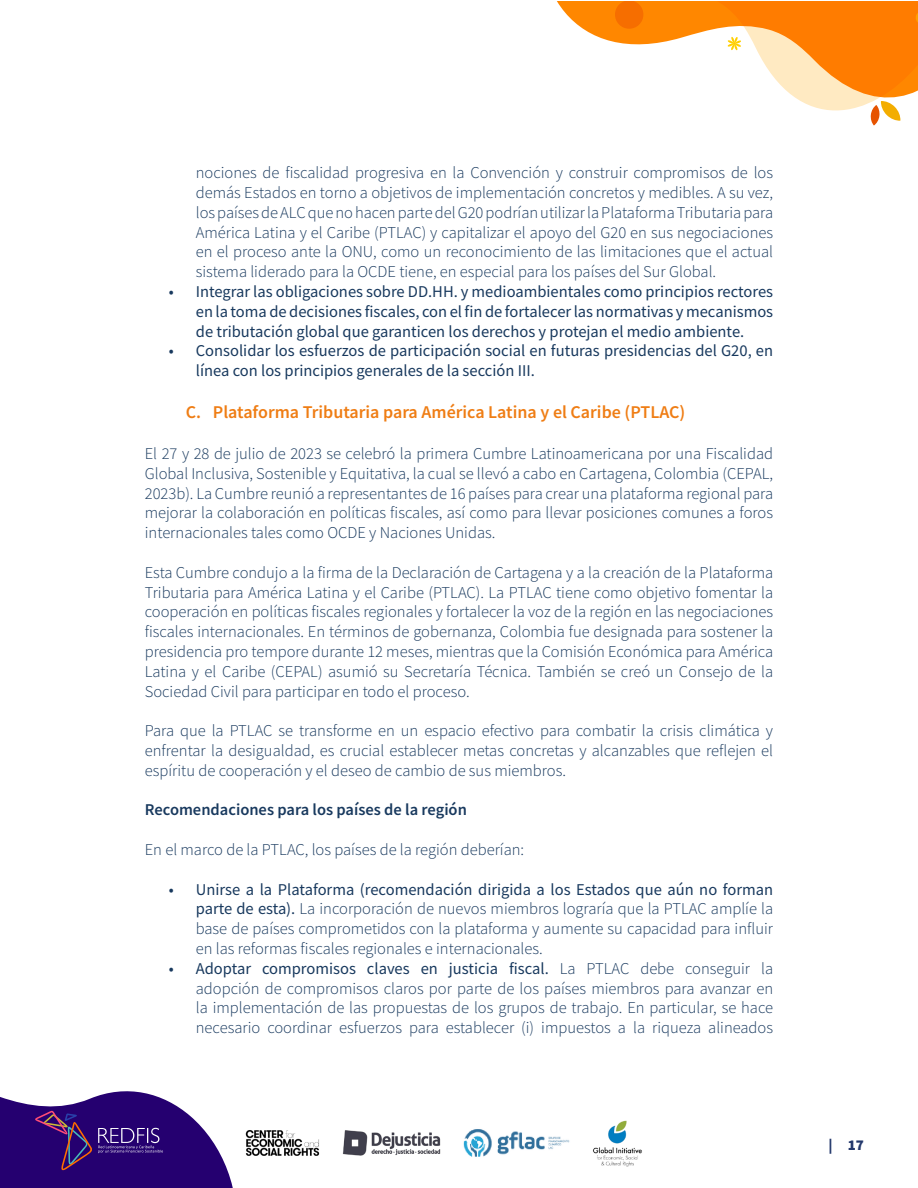
<style>
.page{position:relative;width:918px;height:1188px;background:#fff}
.page>*{position:absolute;margin:0;border:0;box-sizing:border-box;transform-origin:0 0}
.t1{font:600 18px "Source Sans Pro";color:#ef7d14}
.t2{font:300 16.5px/19.8px "Source Sans Pro";color:#18395e;text-align:justify}
.t3{font:16.5px/19.8px "Source Sans Pro";color:#18395e;text-align:justify}
.t4{font:600 16.5px "Source Sans Pro";color:#18395e}
.t5{font:900 15px "Source Sans Pro";color:#23386c}
.s1{font-weight:400}
</style>
<div class="page">
<svg style="left:557px;top:1px;width:285px;height:110px"></svg>
<svg style="left:615px;top:1px;width:28px;height:28px"></svg>
<svg style="left:717px;top:25px;width:201px;height:85px"></svg>
<svg style="left:717px;top:1px;width:201px;height:24px;background:#ff7c00"></svg>
<svg style="left:870px;top:101px;width:31px;height:25px"></svg>
<svg style="left:727px;top:37px;width:14px;height:14px"></svg>
<svg style="left:0;top:1091px;width:233px;height:97px"></svg>
<img style="left:342px;top:1130px;width:99px;height:26px">
<img style="left:593px;top:1120px;width:49px;height:47px">
<img style="left:245px;top:1130px;width:75px;height:26px">
<img style="left:463px;top:1129px;width:107px;height:28px">
<p class="t2" style="left:196px;top:163px;width:579px">nociones de fiscalidad progresiva en la Convención y construir compromisos de los demás Estados en torno a objetivos de implementación concretos y medibles. A su vez, los países de ALC que no hacen parte del G20 podrían utilizar la Plataforma Tributaria para América Latina y el Caribe (PTLAC) y capitalizar el apoyo del G20 en sus negociaciones en el proceso ante la ONU, como un reconocimiento de las limitaciones que el actual sistema liderado para la OCDE tiene, en especial para los países del Sur Global.</p>
<p class="t3" style="left:196px;top:282px;width:579px;text-indent:-27px">• Integrar las obligaciones sobre DD.HH. y medioambientales como principios rectores en la toma de decisiones fiscales, con el fin de fortalecer las normativas y mecanismos de tributación global que garanticen los derechos y protejan el medio ambiente.</p>
<p class="t3" style="left:196px;top:341px;width:579px;text-indent:-27px">• Consolidar los esfuerzos de participación social en futuras presidencias del G20, en línea con los principios generales de la sección III.</p>
<p class="t1" style="left:186px;top:400px;width:501px">C. Plataforma Tributaria para América Latina y el Caribe (PTLAC)</p>
<p class="t2" style="left:145px;top:444px;width:630px">El 27 y 28 de julio de 2023 se celebró la primera Cumbre Latinoamericana por una Fiscalidad Global Inclusiva, Sostenible y Equitativa, la cual se llevó a cabo en Cartagena, Colombia (CEPAL, 2023b). La Cumbre reunió a representantes de 16 países para crear una plataforma regional para mejorar la colaboración en políticas fiscales, así como para llevar posiciones comunes a foros internacionales tales como OCDE y Naciones Unidas.</p>
<p class="t2" style="left:145px;top:562px;width:630px">Esta Cumbre condujo a la firma de la Declaración de Cartagena y a la creación de la Plataforma Tributaria para América Latina y el Caribe (PTLAC). La PTLAC tiene como objetivo fomentar la cooperación en políticas fiscales regionales y fortalecer la voz de la región en las negociaciones fiscales internacionales. En términos de gobernanza, Colombia fue designada para sostener la presidencia pro tempore durante 12 meses, mientras que la Comisión Económica para América Latina y el Caribe (CEPAL) asumió su Secretaría Técnica. También se creó un Consejo de la Sociedad Civil para participar en todo el proceso.</p>
<p class="t2" style="left:145px;top:721px;width:630px">Para que la PTLAC se transforme en un espacio efectivo para combatir la crisis climática y enfrentar la desigualdad, es crucial establecer metas concretas y alcanzables que reflejen el espíritu de cooperación y el deseo de cambio de sus miembros.</p>
<p class="t4" style="left:145px;top:799px;width:324px">Recomendaciones para los países de la región</p>
<p class="t2" style="left:145px;top:840px;width:381px">En el marco de la PTLAC, los países de la región deberían:</p>
<p class="t2" style="left:196px;top:879px;width:579px;text-indent:-27px"><span class="s1">• Unirse a la Plataforma (recomendación dirigida a los Estados que aún no forman parte de esta).</span> La incorporación de nuevos miembros lograría que la PTLAC amplíe la base de países comprometidos con la plataforma y aumente su capacidad para influir en las reformas fiscales regionales e internacionales.</p>
<p class="t2" style="left:196px;top:958px;width:579px;text-indent:-27px"><span class="s1">• Adoptar compromisos claves en justicia fiscal.</span> La PTLAC debe conseguir la adopción de compromisos claros por parte de los países miembros para avanzar en la implementación de las propuestas de los grupos de trabajo. En particular, se hace necesario coordinar esfuerzos para establecer (i) impuestos a la riqueza alineados</p>
<p class="t5" style="left:829px;top:1135px;width:37px">| 17</p>
</div>
